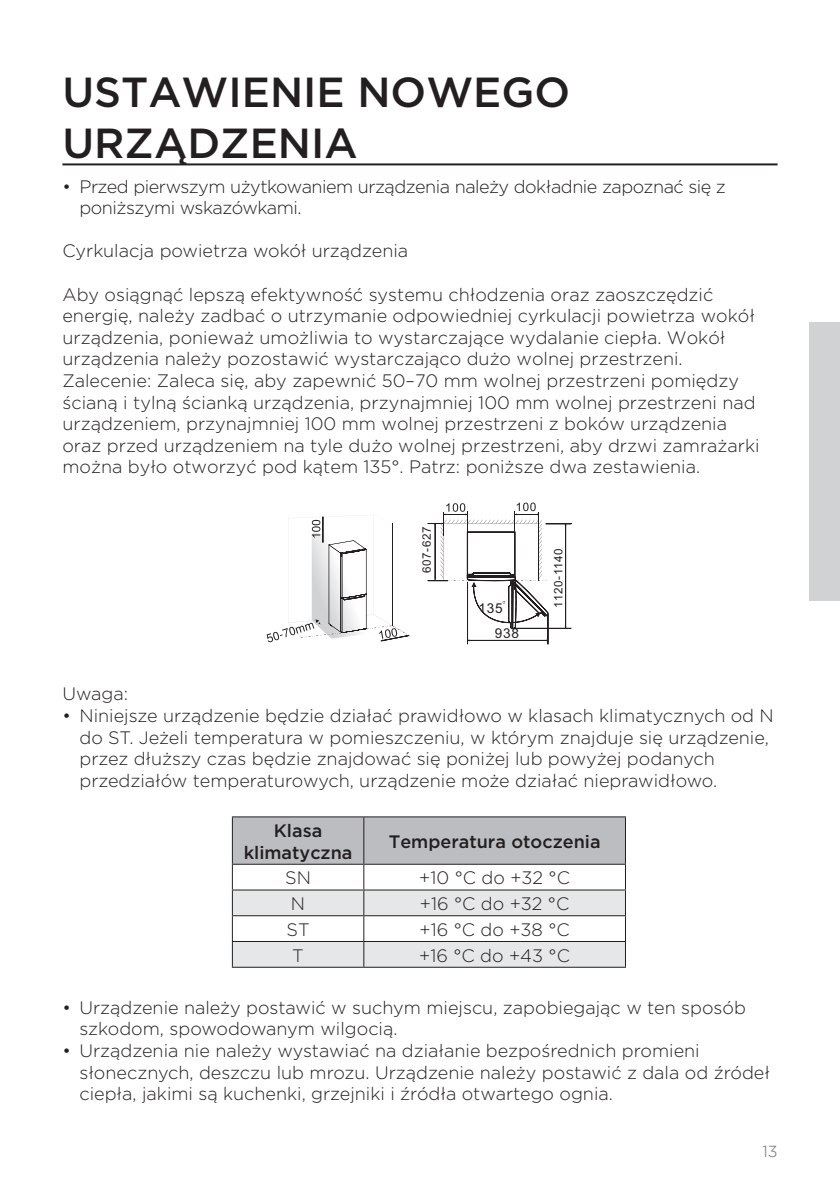
<style>
.page{position:relative;width:840px;height:1191px;background:#fff}
.page>*{position:absolute;margin:0;border:0;box-sizing:border-box;transform-origin:0 0}
.glavni_naslov{font:500 42px/50.4px "Gotham";color:#231f20}
.besedilo{font:300 18px/21.6px "Gotham";color:#231f20}
.seznam{font:300 18px/21.6px "Gotham";color:#231f20}
.seznam-2{font:300 18px/21.6px "Gotham";letter-spacing:-.025em;color:#231f20}
.besedilo_drobno{font:300 18px "Gotham";color:#231f20}
.besedilo_drobno-2{font:500 18px/21.6px "Gotham";color:#231f20;text-align:center}
.t1{font:300 16px "Gotham";color:#6c6d70}
.t2{font:13.6px "Arial";letter-spacing:.055em;color:#231f20}
.t3{font:11.6px "Arial";letter-spacing:.055em;color:#231f20}
</style>
<div class="page">
<div style="left:808px;top:322px;width:31px;height:279px;background:#d1d2d4"></div>
<hr style="left:62px;top:163px;width:715px;height:2px;background:#231f20">
<hr style="left:547px;top:613px;width:1px;height:31px;background:#231f20">
<hr style="left:467px;top:582px;width:1px;height:62px;background:#231f20">
<hr style="left:467px;top:640px;width:78px;height:1px;background:#231f20">
<svg style="left:428px;top:502px;width:142px;height:128px"></svg>
<svg style="left:266px;top:516px;width:145px;height:127px"></svg>
<hr style="left:232px;top:816px;width:131px;height:1px;background:#231f20">
<hr style="left:363px;top:816px;width:262px;height:1px;background:#231f20">
<svg style="left:232px;top:817px;width:393px;height:149px"></svg>
<hr style="left:232px;top:966px;width:131px;height:1px;background:#231f20">
<hr style="left:363px;top:966px;width:262px;height:1px;background:#231f20">
<p class="glavni_naslov" style="left:62px;top:67px;width:509px">USTAWIENIE NOWEGO<br>URZĄDZENIA</p>
<p class="seznam-2" style="left:79px;top:175px;width:647px;text-indent:-17px">• Przed pierwszym użytkowaniem urządzenia należy dokładnie zapoznać się z poniższymi wskazówkami.</p>
<p class="seznam" style="left:62px;top:240px;width:347px">Cyrkulacja powietrza wokół urządzenia</p>
<p class="besedilo" style="left:62px;top:283px;width:693px">Aby osiągnąć lepszą efektywność systemu chłodzenia oraz zaoszczędzić energię, należy zadbać o utrzymanie odpowiedniej cyrkulacji powietrza wokół urządzenia, ponieważ umożliwia to wystarczające wydalanie ciepła. Wokół urządzenia należy pozostawić wystarczająco dużo wolnej przestrzeni.</p>
<p class="besedilo" style="left:62px;top:369px;width:698px">Zalecenie: Zaleca się, aby zapewnić 50–70 mm wolnej przestrzeni pomiędzy ścianą i tylną ścianką urządzenia, przynajmniej 100 mm wolnej przestrzeni nad urządzeniem, przynajmniej 100 mm wolnej przestrzeni z boków urządzenia oraz przed urządzeniem na tyle dużo wolnej przestrzeni, aby drzwi zamrażarki można było otworzyć pod kątem 135°. Patrz: poniższe dwa zestawienia.</p>
<p class="t3" style="left:418px;top:573px;width:48px;rotate:-90deg">607-627</p>
<p class="t2" style="left:478px;top:599px;width:26px">135</p>
<p class="t2" style="left:494px;top:623px;width:26px">938</p>
<p class="t3" style="left:550px;top:607px;width:61px;rotate:-90deg">1120-1140</p>
<p class="seznam" style="left:62px;top:682px;width:67px">Uwaga:</p>
<p class="seznam" style="left:79px;top:704px;width:695px;text-indent:-17px">• Niniejsze urządzenie będzie działać prawidłowo w klasach klimatycznych od N do ST. Jeżeli temperatura w pomieszczeniu, w którym znajduje się urządzenie, przez dłuższy czas będzie znajdować się poniżej lub powyżej podanych przedziałów temperaturowych, urządzenie może działać nieprawidłowo.</p>
<p class="besedilo_drobno-2" style="left:243px;top:819px;width:110px">Klasa klimatyczna</p>
<p class="besedilo_drobno-2" style="left:388px;top:830px;width:213px">Temperatura otoczenia</p>
<p class="besedilo_drobno" style="left:285px;top:866px;width:27px">SN</p>
<p class="besedilo_drobno" style="left:419px;top:866px;width:152px">+10 °C do +32 °C</p>
<p class="besedilo_drobno" style="left:291px;top:892px;width:16px">N</p>
<p class="besedilo_drobno" style="left:419px;top:892px;width:151px">+16 °C do +32 °C</p>
<p class="besedilo_drobno" style="left:286px;top:918px;width:25px">ST</p>
<p class="besedilo_drobno" style="left:419px;top:918px;width:151px">+16 °C do +38 °C</p>
<p class="besedilo_drobno" style="left:292px;top:943px;width:13px">T</p>
<p class="besedilo_drobno" style="left:419px;top:943px;width:152px">+16 °C do +43 °C</p>
<p class="seznam" style="left:79px;top:996px;width:667px;text-indent:-17px">• Urządzenie należy postawić w suchym miejscu, zapobiegając w ten sposób szkodom, spowodowanym wilgocią.</p>
<p class="seznam" style="left:79px;top:1039px;width:691px;text-indent:-17px">• Urządzenia nie należy wystawiać na działanie bezpośrednich promieni słonecznych, deszczu lub mrozu. Urządzenie należy postawić z dala od źródeł ciepła, jakimi są kuchenki, grzejniki i źródła otwartego ognia.</p>
<p class="t1" style="left:762px;top:1140px;width:17px">13</p>
</div>
